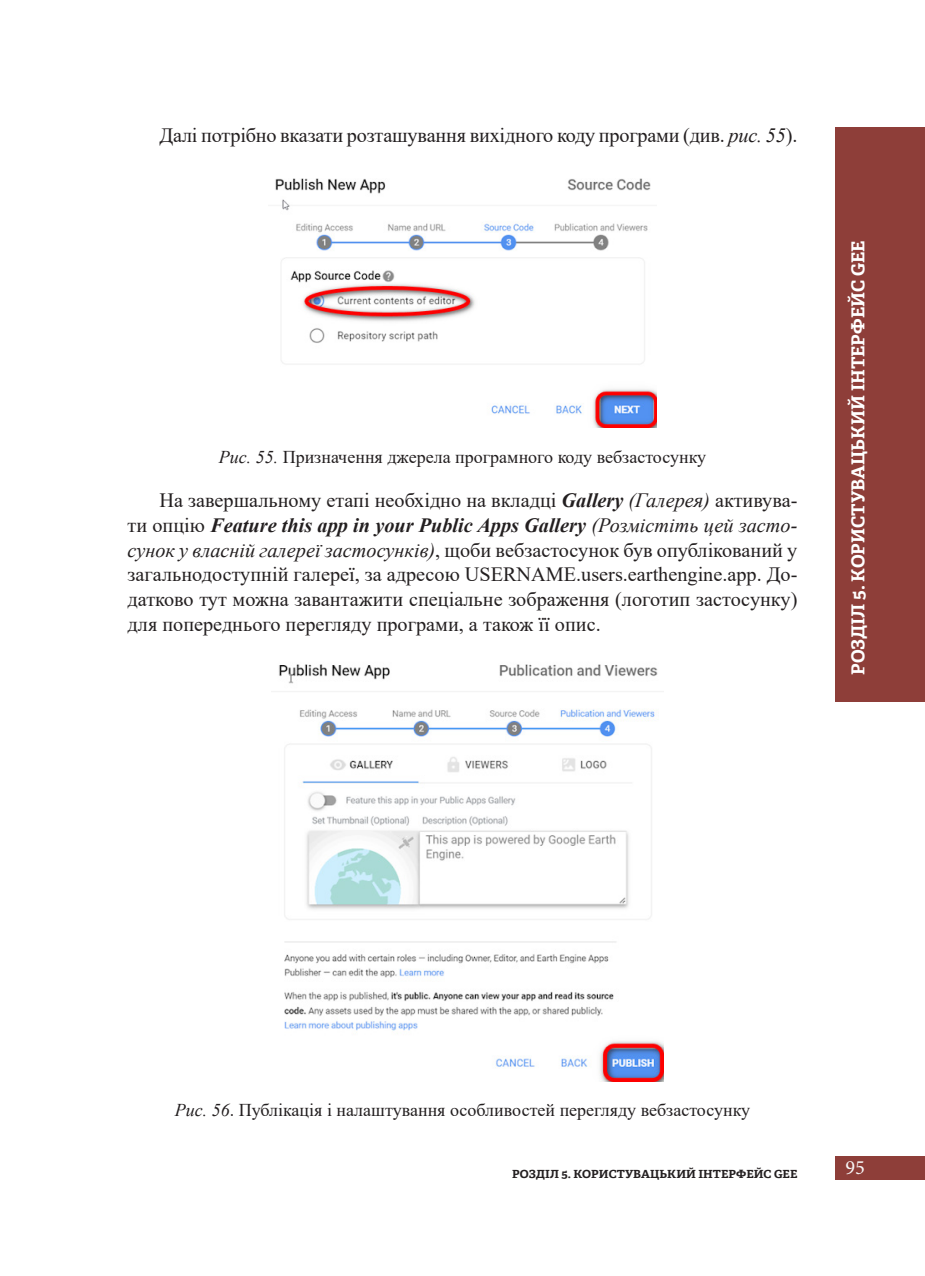
<style>
.page{position:relative;width:925px;height:1276px;background:#fff}
.page>*{position:absolute;margin:0;border:0;box-sizing:border-box;transform-origin:0 0}
.t1{font:20.25px/24.8px "Times New Roman";letter-spacing:-.01em;color:#231f20;text-align:justify}
.t2{font:20.25px "Minion Pro";color:#f7f7f8}
.t3{font:18px "Times New Roman";color:#231f20}
.t4{font:700 18px "Adelle Cyrillic";color:#fff}
.t5{font:700 11.25px "Adelle Cyrillic";color:#231f20;scale:1.05 1}
.s1{font-style:italic}
.s2{font-weight:700;font-style:italic}
</style>
<div class="page">
<div style="left:836px;top:1156px;width:89px;height:24px;background:#8e3e39"></div>
<div style="left:836px;top:128px;width:89px;height:574px;background:#8e3e39"></div>
<img style="left:275px;top:178px;width:381px;height:249px">
<img style="left:272px;top:664px;width:391px;height:418px">
<p class="t1" style="left:159px;top:122px;width:639px">Далі потрібно вказати розташування вихідного коду програми (див. <span class="s1">рис. 55</span>).</p>
<p class="t3" style="left:219px;top:444px;width:489px"><span class="s1">Рис. 55.</span> Призначення джерела програмного коду вебзастосунку</p>
<p class="t1" style="left:128px;top:487px;width:671px;text-indent:32px">На завершальному етапі необхідно на вкладці <span class="s2">Gallery</span> <span class="s1">(Галерея)</span> активува&shy;ти опцію <span class="s2">Feature this app in your Public Apps Gallery</span> <span class="s1">(Розмістіть цей засто&shy;сунок у власній галереї застосунків)</span>, щоби вебзастосунок був опублікований у загальнодоступній галереї, за адресою USERNAME.users.earthengine.app. До&shy;датково тут можна завантажити спеціальне зображення (логотип застосунку) для попереднього перегляду програми, а також її опис.</p>
<p class="t4" style="left:847px;top:675px;width:436px;rotate:-90deg">РОЗДІЛ 5. КОРИСТУВАЦЬКИЙ ІНТЕРФЕЙС GEE</p>
<p class="t3" style="left:175px;top:1097px;width:577px"><span class="s1">Рис. 56</span>. Публікація і налаштування особливостей перегляду вебзастосунку</p>
<p class="t5" style="left:512px;top:1167px;width:273px">РОЗДІЛ 5. КОРИСТУВАЦЬКИЙ ІНТЕРФЕЙС GEE</p>
<p class="t2" style="left:845px;top:1154px;width:21px">95</p>
</div>
